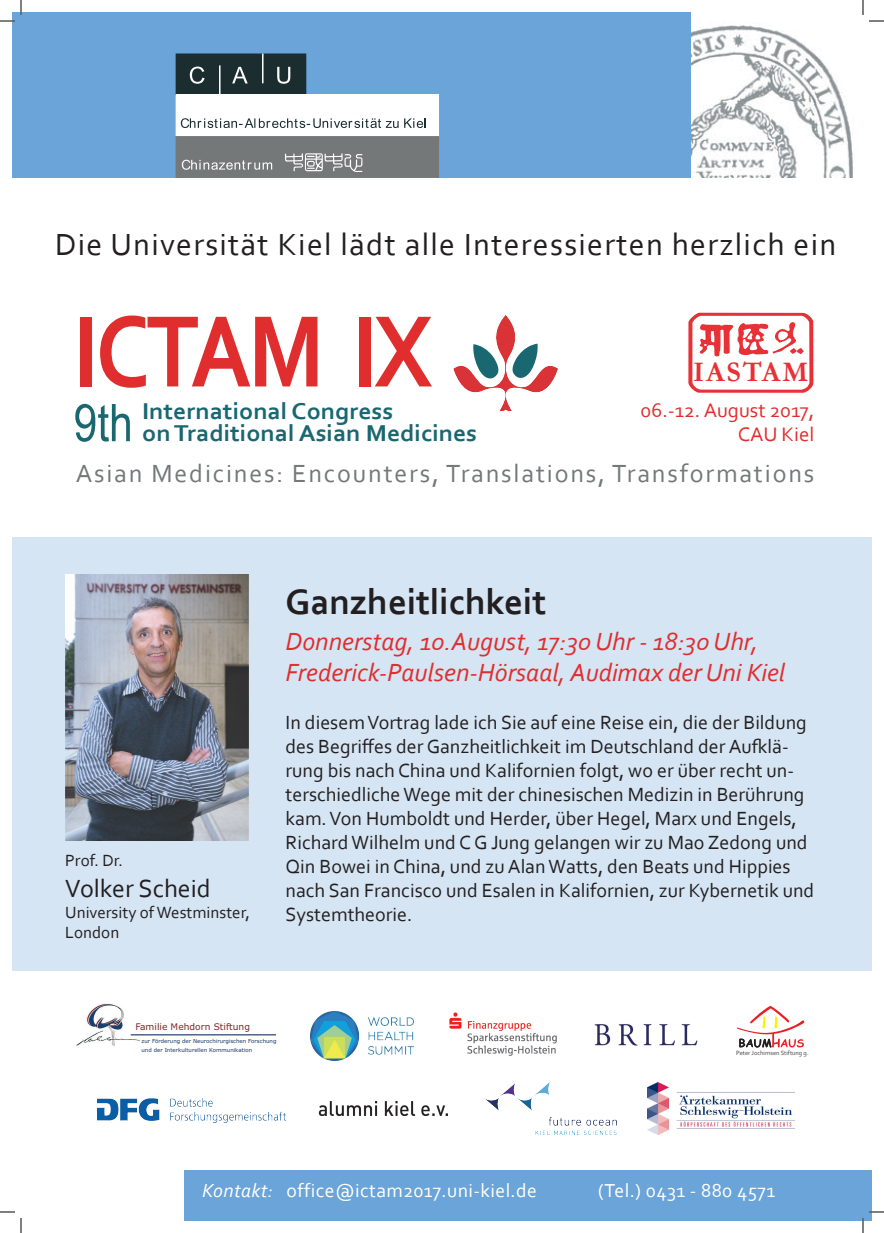
<style>
.page{position:relative;width:884px;height:1233px;background:#fff}
.page>*{position:absolute;margin:0;border:0;box-sizing:border-box;transform-origin:0 0}
.t1{font:700 106.6px "Corbel";letter-spacing:-.04em;color:#e02e2f;scale:.87 1}
.t2{font:700 37px "Corbel";color:#231f20}
.t3{font:32px "Corbel";letter-spacing:.04em;color:#231f20}
.t4{font:700 28.5px "Garamond";letter-spacing:.07em;color:#e83036}
.t5{font:italic 26px/31.2px "Corbel";color:#e02e2f}
.t6{font:26px "Corbel";letter-spacing:.07em;color:#747879}
.t7{font:26px "Corbel";color:#231f20}
.t8{font:700 24px/22px "Corbel";color:#196771;scale:1.07 1}
.t9{font:20.5px/24.6px "Corbel";color:#e02e2f;text-align:right}
.t10{font:20px/24px "Corbel";color:#231f20}
.t11{font:19.7px "Corbel";letter-spacing:.02em;color:#fff}
.t12{font:17px/20.4px "Corbel";color:#231f20}
.t13{font:9.1px "Verdana";color:#8a2227}
.t14{font:6.4px "Corbel";color:#454647}
.t15{font:5.5px/8.6px "Verdana";color:#193a6b}
.s1{font-family:"Arial Narrow";font-weight:400;font-size:52px}
.s2{font-style:italic}
</style>
<div class="page">
<div style="left:12px;top:12px;width:679px;height:166px;background:#6aa4d8"></div>
<img style="left:691px;top:25px;width:162px;height:152px">
<div style="left:177px;top:55px;width:128px;height:39px;background:#1b2d2e"></div>
<div style="left:176px;top:53px;width:130px;height:42px;border:1px solid #1b2d2e"></div>
<svg style="left:277px;top:67px;width:13px;height:17px"></svg>
<svg style="left:232px;top:67px;width:16px;height:16px"></svg>
<svg style="left:190px;top:67px;width:15px;height:17px"></svg>
<hr style="left:219px;top:65px;width:2px;height:30px;background:#fff">
<svg style="left:262px;top:54px;width:1px;height:29px"></svg>
<div style="left:177px;top:96px;width:261px;height:39px;background:#fff"></div>
<div style="left:176px;top:94px;width:263px;height:42px;border:1px solid #fff"></div>
<svg style="left:181px;top:118px;width:245px;height:10px"></svg>
<div style="left:177px;top:137px;width:261px;height:39px;background:#747879"></div>
<div style="left:176px;top:136px;width:263px;height:42px;border:1px solid #747879"></div>
<svg style="left:182px;top:160px;width:90px;height:10px"></svg>
<div style="left:185px;top:1169px;width:686px;height:51px;background:#6aa4d8"></div>
<svg style="left:285px;top:153px;width:77px;height:18px"></svg>
<div style="left:12px;top:537px;width:859px;height:434px;background:#d5e5f3"></div>
<img style="left:65px;top:574px;width:184px;height:266px">
<svg style="left:688px;top:313px;width:125px;height:80px"></svg>
<svg style="left:790px;top:348px;width:7px;height:6px"></svg>
<svg style="left:797px;top:348px;width:7px;height:6px"></svg>
<svg style="left:453px;top:315px;width:105px;height:96px"></svg>
<img style="left:97px;top:1098px;width:188px;height:24px">
<img style="left:648px;top:1082px;width:147px;height:52px">
<img style="left:449px;top:1012px;width:108px;height:44px">
<img style="left:76px;top:1003px;width:64px;height:43px">
<hr style="left:131px;top:1035px;width:145px;height:1px;background:#c7cbcd">
<hr style="left:131px;top:1034px;width:145px;height:1px;background:#193a6b">
<svg style="left:737px;top:1005px;width:67px;height:42px"></svg>
<img style="left:319px;top:1101px;width:128px;height:14px">
<img style="left:310px;top:1011px;width:103px;height:49px">
<img style="left:484px;top:1082px;width:133px;height:52px">
<img style="left:594px;top:1024px;width:104px;height:22px">
<svg style="left:0;top:1211px;width:15px;height:1px"></svg>
<svg style="left:869px;top:1211px;width:15px;height:1px"></svg>
<svg style="left:0;top:0;width:22px;height:22px"></svg>
<svg style="left:20px;top:1218px;width:2px;height:15px"></svg>
<svg style="left:862px;top:0;width:22px;height:22px"></svg>
<svg style="left:862px;top:1218px;width:2px;height:15px"></svg>
<h3 class="t3" style="left:55px;top:224px;width:783px">Die Universität Kiel lädt alle Interessierten herzlich ein</h3>
<h1 class="t1" style="left:74px;top:285px;width:415px">ICTAM IX</h1>
<p class="t8" style="left:74px;top:399px;width:379px;text-indent:68px">International Congress<br><span class="s1">9th</span> on Traditional Asian Medicines</p>
<h3 class="t4" style="left:693px;top:352px;width:117px">IASTAM</h3>
<p class="t9" style="left:640px;top:397px;width:175px">06.-12. August 2017,<br>CAU Kiel</p>
<h3 class="t6" style="left:76px;top:457px;width:740px">Asian Medicines: Encounters, Translations, Transformations</h3>
<p class="t12" style="left:65px;top:850px;width:59px">Prof. Dr.</p>
<h3 class="t7" style="left:65px;top:872px;width:147px">Volker Scheid</h3>
<p class="t12" style="left:65px;top:901px;width:186px">University of Westminster,<br>London</p>
<h2 class="t2" style="left:286px;top:579px;width:262px">Ganzheitlichkeit</h2>
<h3 class="t5" style="left:286px;top:625px;width:501px">Donnerstag, 10.August, 17:30 Uhr - 18:30 Uhr,<br>Frederick-Paulsen-Hörsaal, Audimax der Uni Kiel</h3>
<p class="t10" style="left:286px;top:710px;width:530px">In diesem Vortrag lade ich Sie auf eine Reise ein, die der Bildung des Begriffes der Ganzheitlichkeit im Deutschland der Aufklä&shy;rung bis nach China und Kalifornien folgt, wo er über recht un&shy;terschiedliche Wege mit der chinesischen Medizin in Berührung kam. Von Humboldt und Herder, über Hegel, Marx und Engels, Richard Wilhelm und C G Jung gelangen wir zu Mao Zedong und Qin Bowei in China, und zu Alan Watts, den Beats und Hippies nach San Francisco und Esalen in Kalifornien, zur Kybernetik und Systemtheorie.</p>
<p class="t13" style="left:135px;top:1020px;width:116px">Familie Mehdorn Stiftung</p>
<p class="t15" style="left:141px;top:1036px;width:136px">zur Förderung der Neurochirurgischen Forschung und der Interkulturellen Kommunikation</p>
<p class="t14" style="left:736px;top:1049px;width:74px">Peter Jochimsen Stiftung g.</p>
<p class="t11" style="left:202px;top:1178px;width:336px"><span class="s2">Kontakt:</span> office@ictam2017.uni-kiel.de</p>
<p class="t11" style="left:598px;top:1178px;width:179px">(Tel.) 0431 - 880 4571</p>
</div>
